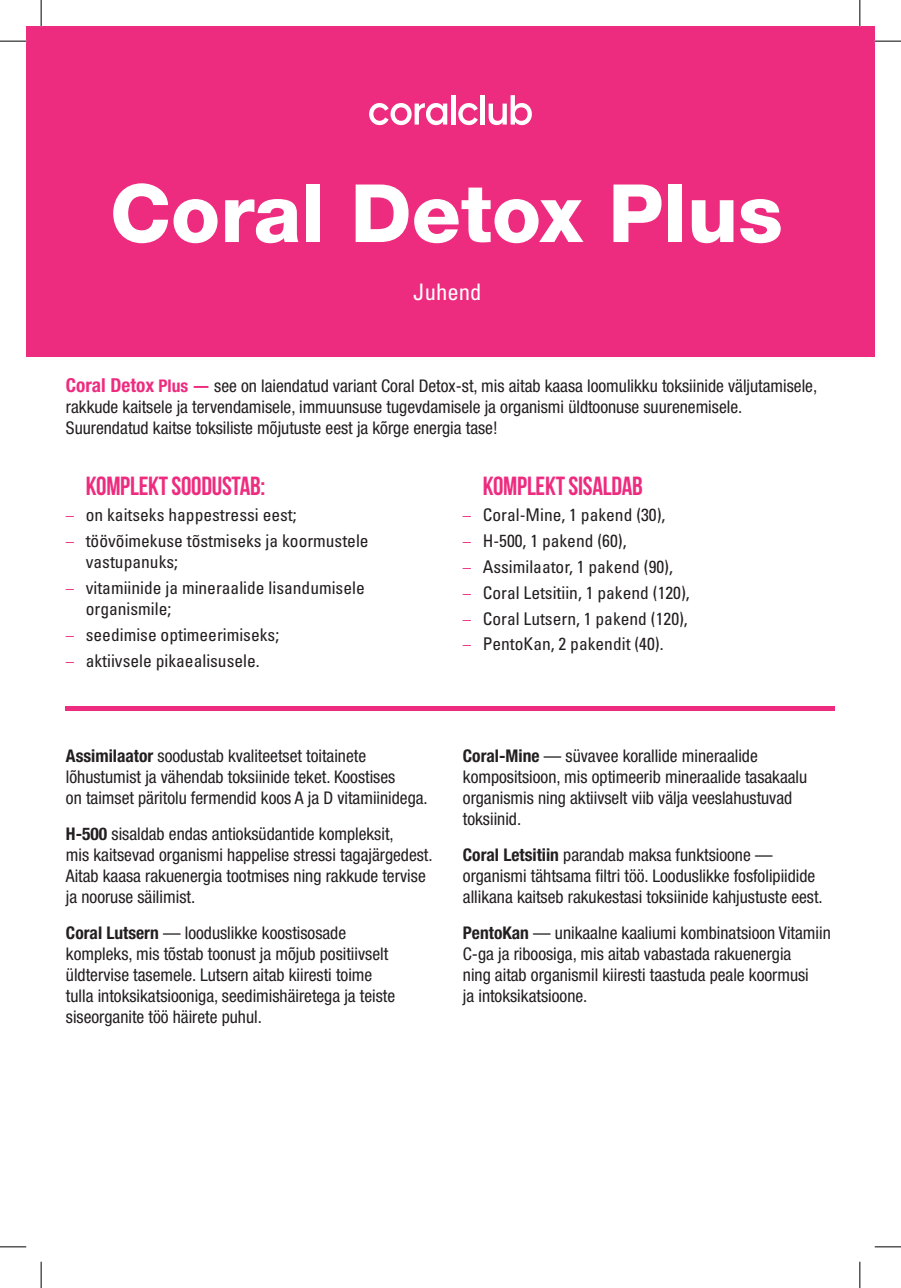
<style>
.page{position:relative;width:901px;height:1288px;background:#fff}
.page>*{position:absolute;margin:0;border:0;box-sizing:border-box;transform-origin:0 0}
.t1{font:800 80.5px "Helvetica Neue LTW1 G";color:#fff}
.t2{font:700 26.25px "Bebas Neue";letter-spacing:-.01em;color:#ee2c7f}
.t3{font:condensed 22.75px "Univers LTCYR 57";color:#fff}
.t4{font:condensed 17.5px/21px "Helvetica Neue LTW1 G";color:#231f20}
.t5{font:condensed 17.5px/21px "Univers LTCYR 57";color:#231f20}
.s1{font-weight:700;font-size:19.25px;color:#ee2c7f}
.s2{font-weight:700;color:#ee2c7f}
.s3{font-size:16.62px;color:#ee2c7f}
.s4{font-weight:700}
</style>
<div class="page">
<div style="left:26px;top:26px;width:849px;height:331px;background:#ee2c7f"></div>
<div style="left:480px;top:95px;width:5px;height:30px;background:#fff"></div>
<svg style="left:489px;top:95px;width:43px;height:30px"></svg>
<svg style="left:458px;top:103px;width:20px;height:22px"></svg>
<hr style="left:451px;top:95px;width:4px;height:30px;background:#fff">
<svg style="left:369px;top:103px;width:78px;height:22px"></svg>
<div style="left:66px;top:706px;width:769px;height:5px;background:#ee2c7f"></div>
<svg style="left:0;top:41px;width:26px;height:1px"></svg>
<svg style="left:875px;top:41px;width:26px;height:1px"></svg>
<svg style="left:0;top:1246px;width:26px;height:1px"></svg>
<svg style="left:875px;top:1246px;width:26px;height:1px"></svg>
<svg style="left:41px;top:0;width:1px;height:26px"></svg>
<svg style="left:41px;top:1261px;width:1px;height:27px"></svg>
<svg style="left:859px;top:0;width:1px;height:26px"></svg>
<svg style="left:859px;top:1261px;width:1px;height:27px"></svg>
<p class="t1" style="left:110px;top:165px;width:674px">Coral Detox Plus</p>
<p class="t3" style="left:413px;top:277px;width:70px">Juhend</p>
<p class="t4" style="left:66px;top:376px;width:753px"><span class="s1">Coral Detox</span> <span class="s2">Plus —</span> see on laiendatud variant Coral Detox-st, mis aitab kaasa loomulikku toksiinide väljutamisele, rakkude kaitsele ja tervendamisele, immuunsuse tugevdamisele ja organismi üldtoonuse suurenemisele.<br>Suurendatud kaitse toksiliste mõjutuste eest ja kõrge energia tase!</p>
<p class="t2" style="left:86px;top:471px;width:181px">KOMPLEKT SOODUSTAB:</p>
<p class="t5" style="left:66px;top:503px;width:232px"><span class="s3">–</span> on kaitseks happestressi eest;</p>
<p class="t5" style="left:86px;top:529px;width:284px;text-indent:-20px"><span class="s3">–</span> töövõimekuse tõstmiseks ja koormustele vastupanuks;</p>
<p class="t5" style="left:86px;top:576px;width:280px;text-indent:-20px"><span class="s3">–</span> vitamiinide ja mineraalide lisandumisele organismile;</p>
<p class="t5" style="left:66px;top:623px;width:215px"><span class="s3">–</span> seedimise optimeerimiseks;</p>
<p class="t5" style="left:66px;top:649px;width:195px"><span class="s3">–</span> aktiivsele pikaealisusele.</p>
<p class="t2" style="left:483px;top:471px;width:162px">KOMPLEKT SISALDAB</p>
<p class="t5" style="left:463px;top:503px;width:204px"><span class="s3">–</span> Coral-Mine, 1 pakend (30),</p>
<p class="t5" style="left:463px;top:529px;width:165px"><span class="s3">–</span> Н-500, 1 pakend (60),</p>
<p class="t5" style="left:463px;top:555px;width:212px"><span class="s3">–</span> Assimilaator, 1 pakend (90),</p>
<p class="t5" style="left:463px;top:581px;width:228px"><span class="s3">–</span> Coral Letsitiin, 1 pakend (120),</p>
<p class="t5" style="left:463px;top:607px;width:226px"><span class="s3">–</span> Coral Lutsern, 1 pakend (120),</p>
<p class="t5" style="left:463px;top:633px;width:202px"><span class="s3">–</span> PentoKan, 2 pakendit (40).</p>
<p class="t4" style="left:66px;top:746px;width:363px"><span class="s4">Assimilaator</span> soodustab kvaliteetset toitainete lõhustumist ja vähendab toksiinide teket. Koostises<br>on taimset päritolu fermendid koos A ja D vitamiinidega.</p>
<p class="t4" style="left:66px;top:823px;width:368px"><span class="s4">H-500</span> sisaldab endas antioksüdantide kompleksit,<br>mis kaitsevad organismi happelise stressi tagajärgedest.<br>Aitab kaasa rakuenergia tootmises ning rakkude tervise ja nooruse säilimist.</p>
<p class="t4" style="left:66px;top:922px;width:331px"><span class="s4">Coral Lutsern</span> — looduslikke koostisosade kompleks, mis tõstab toonust ja mõjub positiivselt üldtervise tasemele. Lutsern aitab kiiresti toime tulla intoksikatsiooniga, seedimishäiretega ja teiste siseorganite töö häirete puhul.</p>
<p class="t4" style="left:463px;top:746px;width:346px"><span class="s4">Coral-Mine</span> — süvavee korallide mineraalide kompositsioon, mis optimeerib mineraalide tasakaalu organismis ning aktiivselt viib välja veeslahustuvad toksiinid.</p>
<p class="t4" style="left:463px;top:844px;width:361px"><span class="s4">Coral Letsitiin</span> parandab maksa funktsioone — organismi tähtsama filtri töö. Looduslikke fosfolipiidide allikana kaitseb rakukestasi toksiinide kahjustuste eest.</p>
<p class="t4" style="left:463px;top:922px;width:369px"><span class="s4">PentoKan</span> — unikaalne kaaliumi kombinatsioon Vitamiin C-ga ja riboosiga, mis aitab vabastada rakuenergia<br>ning aitab organismil kiiresti taastuda peale koormusi<br>ja intoksikatsioone.</p>
</div>
